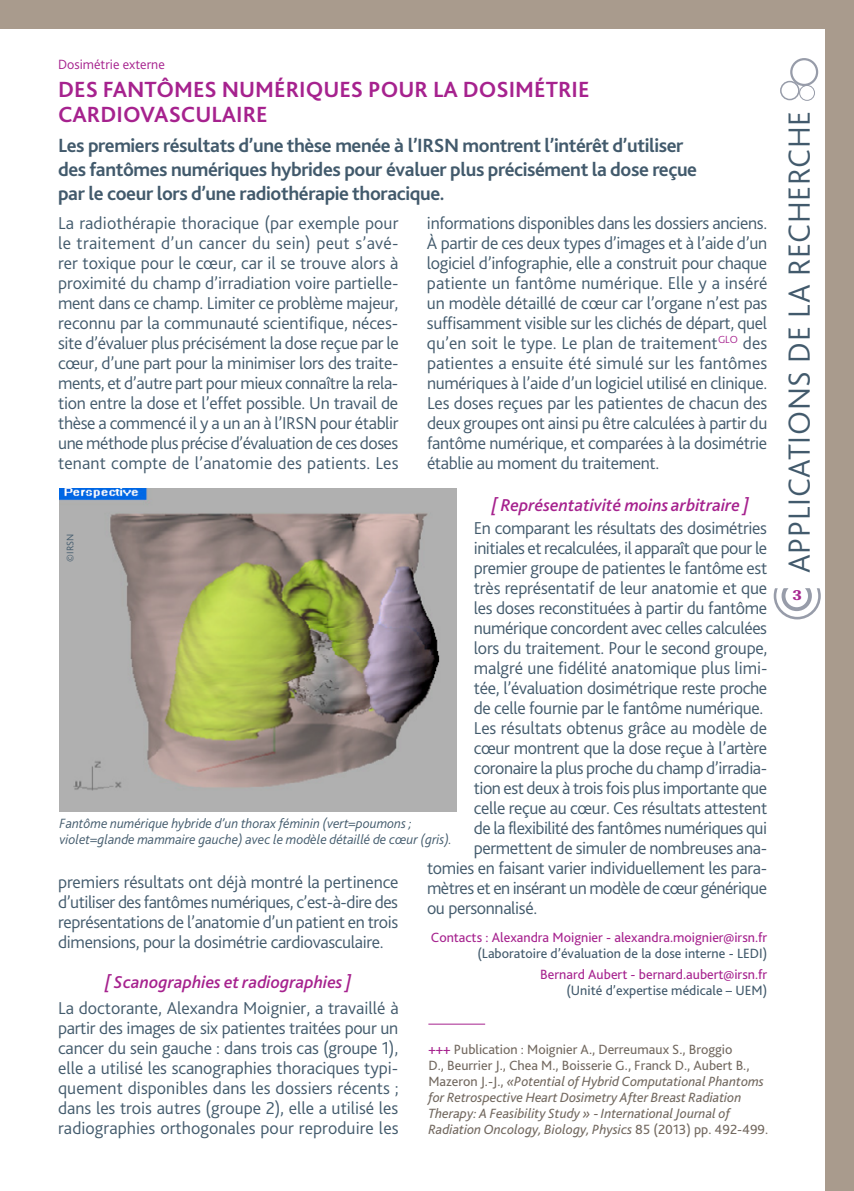
<style>
.page{position:relative;width:854px;height:1191px;background:#fff}
.page>*{position:absolute;margin:0;border:0;box-sizing:border-box;transform-origin:0 0}
.t1{font:300 32px "Bliss 2";color:#425a6c}
.t2{font:700 23px/25px "Bliss 2";letter-spacing:.1em;color:#a6228e}
.t3{font:700 20px/24px "Bliss 2";letter-spacing:-.02em;color:#425a6c}
.t4{font:300 18px/20px "Bliss 2";letter-spacing:-.02em;color:#425a6c;text-align:justify}
.t5{font:italic 500 18px "Bliss 2";color:#a6228e}
.t6{font:italic 14px/16px "Bliss 2";color:#736960}
.t7{font:italic 300 14px/16px "Bliss 2";color:#425a6c}
.t8{font:14px "Bliss 2";color:#a6228e}
.t9{font:14px "Bliss 2";color:#425a6c}
.t10{font:300 14px "Bliss 2";color:#a6228e}
.t11{font:900 14px "Versailles LT Std";color:#a6228e}
.t12{font:300 10px "Bliss 2";color:#425a6c}
.s1{font-style:normal;color:#a6228e}
.s2{font-style:normal}
</style>
<div class="page">
<hr style="left:0;top:0;width:3px;height:28px;background:#a99b8d">
<div style="left:3px;top:0;width:850px;height:28px;background:#a99b8d"></div>
<svg style="left:773px;top:588px;width:47px;height:31px"></svg>
<div style="left:825px;top:0;width:28px;height:1191px;background:#a99b8d"></div>
<div style="left:779px;top:81px;width:20px;height:19px;border:2px solid #979ca9;border-radius:50%"></div>
<div style="left:789px;top:58px;width:28px;height:28px;border:2px solid #979ca9;border-radius:50%"></div>
<div style="left:799px;top:85px;width:15px;height:16px;border:1px solid #979ca9;border-radius:50%"></div>
<hr style="left:428px;top:1023px;width:57px;height:1px;background:#a6228e">
<img style="left:60px;top:488px;width:396px;height:323px">
<p class="t10" style="left:58px;top:56px;width:108px">Dosimétrie externe</p>
<p class="t2" style="left:58px;top:76px;width:533px">Des fantôm es num ériques pour la dosim étrie cardiovasculaire</p>
<p class="t3" style="left:58px;top:133px;width:640px">Les premiers résultats d’une thèse menée à l’IRSN montrent l’intérêt d’utiliser des fantômes numériques hybrides pour évaluer plus précisément la dose reçue par le coeur lors d’une radiothérapie thoracique.</p>
<p class="t4" style="left:58px;top:212px;width:342px">La radiothérapie thoracique (par exemple pour le traitement d’un cancer du sein) peut s’avé&shy;rer toxique pour le cœur, car il se trouve alors à proximité du champ d’irradiation voire partielle&shy;ment dans ce champ. Limiter ce problème majeur, reconnu par la communauté scientifique, néces&shy;site d’évaluer plus précisément la dose reçue par le cœur, d’une part pour la minimiser lors des traite&shy;ments, et d’autre part pour mieux connaître la rela&shy;tion entre la dose et l’effet possible. Un travail de thèse a commencé il y a un an à l’IRSN pour établir une méthode plus précise d’évaluation de ces doses tenant compte de l’anatomie des patients. Les</p>
<p class="t4" style="left:427px;top:212px;width:342px">informations disponibles dans les dossiers anciens.<br>À partir de ces deux types d’images et à l’aide d’un logiciel d’infographie, elle a construit pour chaque patiente un fantôme numérique. Elle y a inséré un modèle détaillé de cœur car l’organe n’est pas suffisamment visible sur les clichés de départ, quel qu’en soit le type. Le plan de traitement<sup>GLO</sup> des patientes a ensuite été simulé sur les fantômes numériques à l’aide d’un logiciel utilisé en clinique.<br>Les doses reçues par les patientes de chacun des deux groupes ont ainsi pu être calculées à partir du fantôme numérique, et comparées à la dosimétrie établie au moment du traitement.</p>
<p class="t5" style="left:491px;top:494px;width:259px">[ Représentativité moins arbitraire ]</p>
<p class="t4" style="left:473px;top:518px;width:295px">En comparant les résultats des dosimétries</p>
<p class="t4" style="left:473px;top:538px;width:295px">initiales et recalculées, il apparaît que pour le</p>
<p class="t4" style="left:473px;top:558px;width:295px">premier groupe de patientes le fantôme est</p>
<p class="t4" style="left:473px;top:578px;width:295px">très représentatif de leur anatomie et que</p>
<p class="t4" style="left:473px;top:598px;width:295px">les doses reconstituées à partir du fantôme</p>
<p class="t4" style="left:473px;top:618px;width:295px">numérique concordent avec celles calculées</p>
<p class="t4" style="left:473px;top:638px;width:295px">lors du traitement. Pour le second groupe,</p>
<p class="t4" style="left:473px;top:658px;width:295px">malgré une fidélité anatomique plus limi-</p>
<p class="t4" style="left:473px;top:678px;width:295px">tée, l’évaluation dosimétrique reste proche</p>
<p class="t4" style="left:473px;top:698px;width:291px">de celle fournie par le fantôme numérique.</p>
<p class="t4" style="left:473px;top:718px;width:295px">Les résultats obtenus grâce au modèle de</p>
<p class="t4" style="left:473px;top:738px;width:295px">cœur montrent que la dose reçue à l’artère</p>
<p class="t4" style="left:473px;top:758px;width:295px">coronaire la plus proche du champ d’irradia-</p>
<p class="t4" style="left:473px;top:778px;width:295px">tion est deux à trois fois plus importante que</p>
<p class="t4" style="left:473px;top:798px;width:295px">celle reçue au cœur. Ces résultats attestent</p>
<p class="t4" style="left:473px;top:818px;width:295px">de la flexibilité des fantômes numériques qui</p>
<p class="t4" style="left:473px;top:838px;width:295px">permettent de simuler de nombreuses ana-</p>
<p class="t4" style="left:427px;top:858px;width:341px">tomies en faisant varier individuellement les para-</p>
<p class="t4" style="left:427px;top:878px;width:341px">mètres et en insérant un modèle de cœur générique</p>
<p class="t4" style="left:427px;top:898px;width:112px">ou personnalisé.</p>
<p class="t8" style="left:431px;top:928px;width:338px">Contacts : Alexandra Moignier - alexandra.moignier@irsn.fr</p>
<p class="t9" style="left:477px;top:944px;width:291px">(Laboratoire d’évaluation de la dose interne - LEDI)</p>
<p class="t8" style="left:540px;top:966px;width:228px">Bernard Aubert - bernard.aubert@irsn.fr</p>
<p class="t9" style="left:566px;top:982px;width:202px">(Unité d’expertise médicale – UEM)</p>
<p class="t12" style="left:64px;top:562px;width:29px;rotate:-90deg">©IRSN</p>
<p class="t7" style="left:60px;top:815px;width:394px">Fantôme numérique hybride d’un thorax féminin (vert=poumons ; violet=glande mammaire gauche) avec le modèle détaillé de cœur (gris).</p>
<p class="t4" style="left:58px;top:871px;width:342px">premiers résultats ont déjà montré la pertinence d’utiliser des fantômes numériques, c’est-à-dire des représentations de l’anatomie d’un patient en trois dimensions, pour la dosimétrie cardiovasculaire.</p>
<p class="t5" style="left:105px;top:971px;width:249px">[ Scanographies et radiographies ]</p>
<p class="t4" style="left:58px;top:997px;width:342px">La doctorante, Alexandra Moignier, a travaillé à partir des images de six patientes traitées pour un cancer du sein gauche : dans trois cas (groupe 1), elle a utilisé les scanographies thoraciques typi&shy;quement disponibles dans les dossiers récents ; dans les trois autres (groupe 2), elle a utilisé les radiographies orthogonales pour reproduire les</p>
<p class="t6" style="left:428px;top:1041px;width:341px"><span class="s1">+++</span> <span class="s2">Publication : Moignier A., Derreumaux S., Broggio<br>D., Beurrier J., Chea M., Boisserie G., Franck D., Aubert B., Mazeron J.-J.,</span> «Potential of Hybrid Computational Phantoms for Retrospective Heart Dosimetry After Breast Radiation Therapy: A Feasibility Study » <span class="s2">-</span> International Journal of Radiation Oncology, Biology, Physics <span class="s2">85 (2013) pp. 492-499.</span></p>
<h1 class="t1" style="left:779px;top:573px;width:459px;rotate:-90deg">applications de la recherche</h1>
<p class="t11" style="left:792px;top:587px;width:11px">3</p>
</div>
